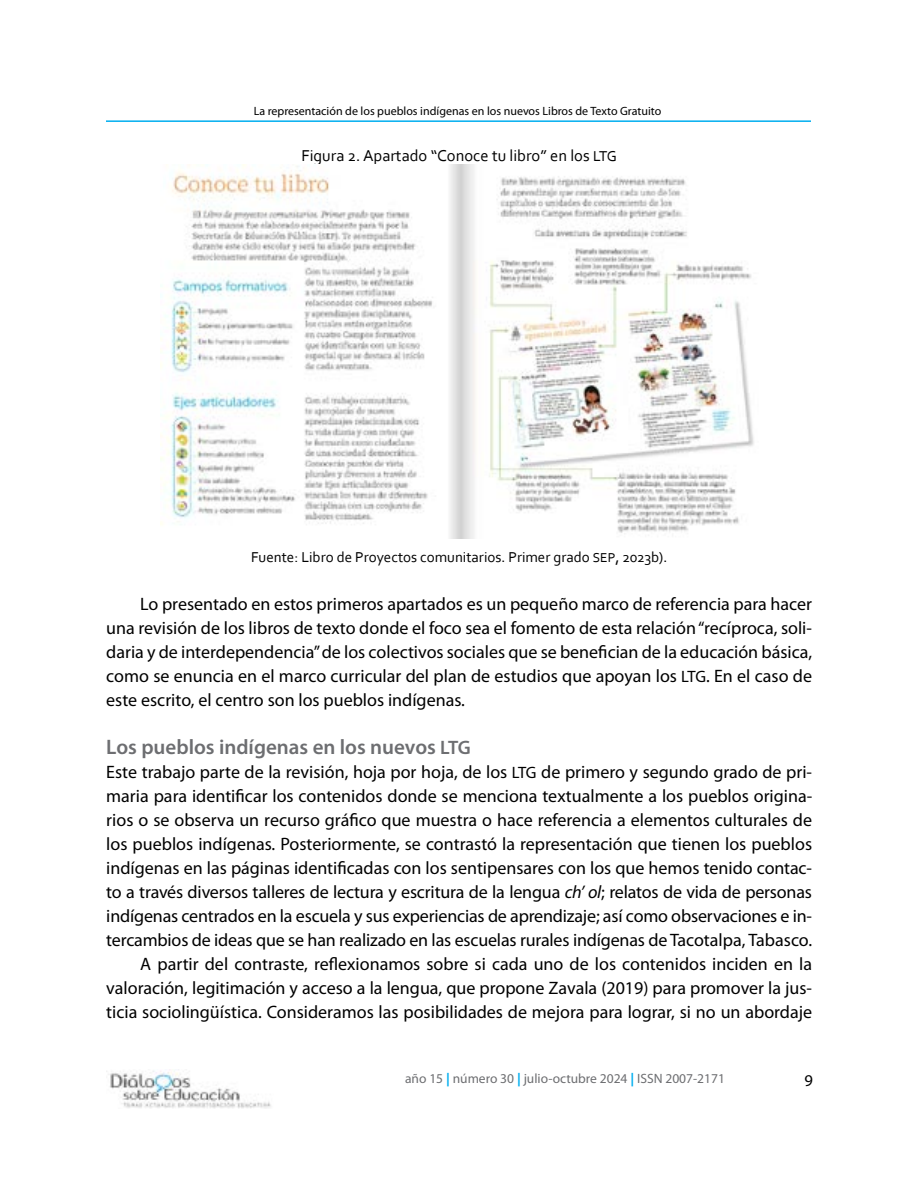
<style>
.page{position:relative;width:918px;height:1188px;background:#fff}
.page>*{position:absolute;margin:0;border:0;box-sizing:border-box;transform-origin:0 0}
.t1{font:600 21px "Myriad Pro";color:#6d6e71}
.t2{font:18px/24px "Myriad Pro";color:#000;text-align:justify}
.t3{font:16.5px "Corbel";color:#000}
.t4{font:16.5px "Myriad Pro";color:#000}
.t5{font:15px "Corbel";color:#000}
.t6{font:13.5px "Myriad Pro";color:#6d6e71}
.t7{font:12px "Myriad Pro";color:#000}
.s1{font-size:15px}
.s2{font-size:13.5px}
.s3{font-size:16.5px}
.s4{font-size:19.5px}
.s5{font-style:italic}
.s6{font-weight:700;color:#00aeef}
</style>
<div class="page">
<hr style="left:106px;top:120px;width:705px;height:2px;background:#00aeef">
<img style="left:106px;top:1070px;width:165px;height:39px">
<img style="left:160px;top:165px;width:594px;height:373px">
<p class="t7" style="left:254px;top:105px;width:409px">La representación de los pueblos indígenas en los nuevos Libros de Texto Gratuito</p>
<p class="t3" style="left:301px;top:146px;width:317px">Figura 2. Apartado “Conoce tu libro” en los <span class="s1">LTG</span></p>
<p class="t5" style="left:251px;top:548px;width:418px">Fuente: Libro de Proyectos comunitarios. Primer grado <span class="s2">SEP</span>, 2023b).</p>
<p class="t2" style="left:106px;top:593px;width:707px;text-indent:34px">Lo presentado en estos primeros apartados es un pequeño marco de referencia para hacer una revisión de los libros de texto donde el foco sea el fomento de esta relación “recíproca, soli&shy;daria y de interdependencia” de los colectivos sociales que se benefician de la educación básica, como se enuncia en el marco curricular del plan de estudios que apoyan los <span class="s3">LTG</span>. En el caso de este escrito, el centro son los pueblos indígenas.</p>
<p class="t1" style="left:106px;top:734px;width:366px">Los pueblos indígenas en los nuevos <span class="s4">LTG</span></p>
<p class="t2" style="left:106px;top:761px;width:707px;text-align:right">Este trabajo parte de la revisión, hoja por hoja, de los <span class="s3">LTG</span> de primero y segundo grado de pri&shy;maria para identificar los contenidos donde se menciona textualmente a los pueblos origina&shy;rios o se observa un recurso gráfico que muestra o hace referencia a elementos culturales de los pueblos indígenas. Posteriormente, se contrastó la representación que tienen los pueblos indígenas en las páginas identificadas con los sentipensares con los que hemos tenido contac&shy;to a través diversos talleres de lectura y escritura de la lengua <span class="s5">ch’ ol</span>; relatos de vida de personas indígenas centrados en la escuela y sus experiencias de aprendizaje; así como observaciones e in&shy;tercambios de ideas que se han realizado en las escuelas rurales indígenas de Tacotalpa, Tabasco.<br>A partir del contraste, reflexionamos sobre si cada uno de los contenidos inciden en la valoración, legitimación y acceso a la lengua, que propone Zavala (2019) para promover la jus&shy;ticia sociolingüística. Consideramos las posibilidades de mejora para lograr, si no un abordaje</p>
<p class="t6" style="left:405px;top:1071px;width:321px">año 15 <span class="s6">|</span> número 30 <span class="s6">|</span> julio-octubre 2024 <span class="s6">|</span> ISSN 2007-2171</p>
<p class="t4" style="left:805px;top:1071px;width:10px">9</p>
</div>
